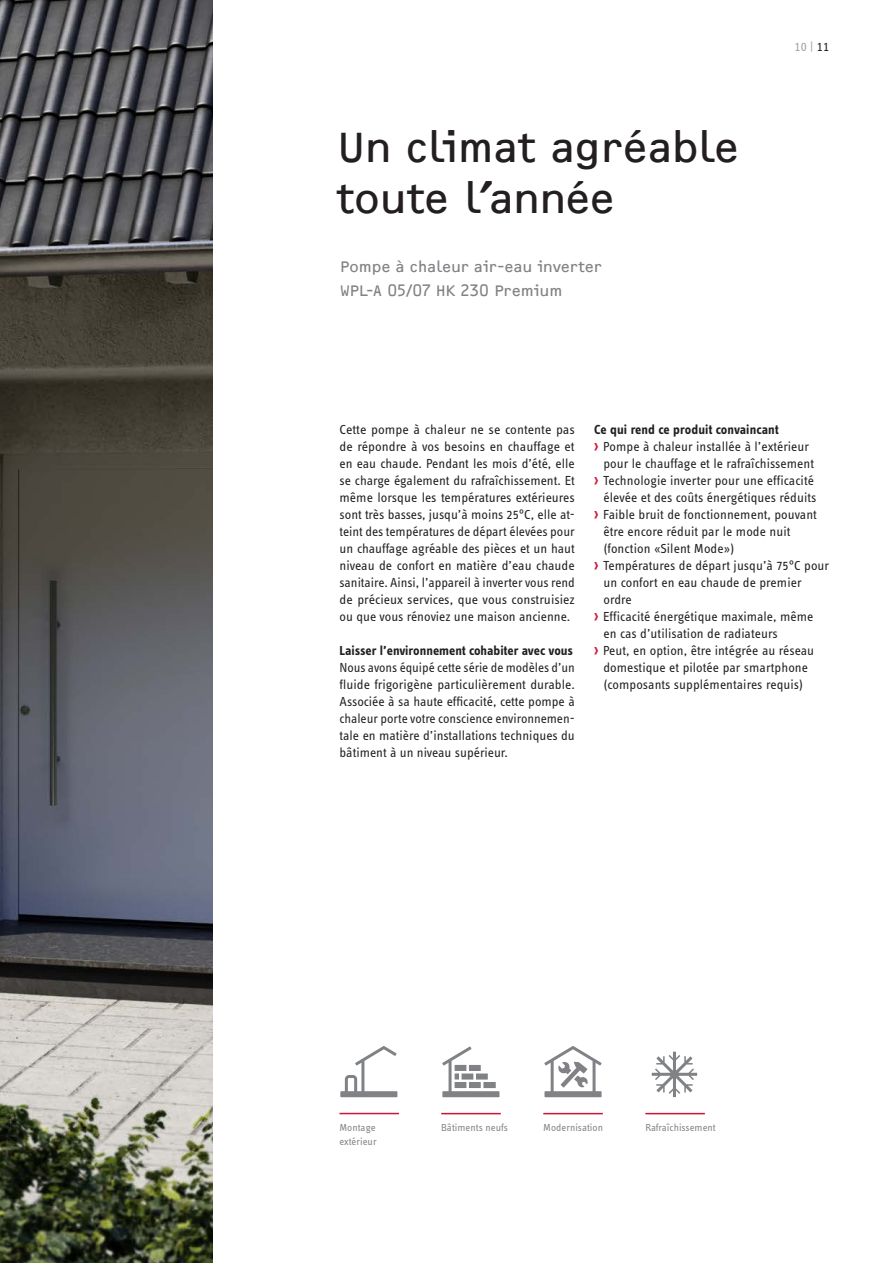
<style>
.page{position:relative;width:893px;height:1263px;background:#fff}
.page>*{position:absolute;margin:0;border:0;box-sizing:border-box;transform-origin:0 0}
._01_PGB_Headline_Black{font:43.5px/51px "F2 FOCR Bczyk Com";letter-spacing:-.005em;color:#231f20}
._03_PGB_Starting_Line_Grey{font:15.75px/24px "F2 FOCR Bczyk Com";letter-spacing:-.005em;color:#808285}
._02_PGB_Copy{font:13.5px/17px "STE Info Text";letter-spacing:.005em;color:#231f20}
._02_PGB_Copy-2{font:700 13.5px "STE Info Text";color:#231f20}
._08_PGB_Bullet-Points_Headline{font:700 13.5px "STE Info Text";letter-spacing:.005em;color:#231f20}
.t1{font:13.5px "STE Info Text";color:#a1a3a6}
._11_PGB_Caption{font:10.5px "STE Info Text";letter-spacing:.005em;color:#808285}
.s1{color:#231f20}
.s2{font-family:"F2 FOCR Bczyk Com";font-size:16.5px;color:#d11337}
</style>
<div class="page">
<img style="left:0;top:0;width:213px;height:1263px">
<hr style="left:441px;top:1113px;width:60px;height:1px;background:#d11337">
<hr style="left:543px;top:1113px;width:60px;height:1px;background:#d11337">
<hr style="left:645px;top:1113px;width:60px;height:1px;background:#d11337">
<svg style="left:544px;top:1046px;width:58px;height:51px"></svg>
<svg style="left:652px;top:1052px;width:45px;height:45px"></svg>
<svg style="left:442px;top:1046px;width:57px;height:51px"></svg>
<div style="left:469px;top:1082px;width:12px;height:6px;background:#808285"></div>
<div style="left:484px;top:1082px;width:11px;height:6px;background:#808285"></div>
<div style="left:469px;top:1065px;width:12px;height:6px;background:#808285"></div>
<svg style="left:340px;top:1046px;width:57px;height:51px"></svg>
<hr style="left:339px;top:1113px;width:60px;height:1px;background:#d11337">
<p class="_01_PGB_Headline_Black" style="left:337px;top:122px;width:404px">Un climat agréable toute l’année</p>
<p class="_03_PGB_Starting_Line_Grey" style="left:340px;top:255px;width:263px">Pompe à chaleur air-eau inverter<br>WPL-A 05/07 HK 230 Premium</p>
<p class="t1" style="left:795px;top:39px;width:36px">10 | <span class="s1">11</span></p>
<p class="_02_PGB_Copy" style="left:340px;top:421px;width:237px;text-align:justify">Cette pompe à chaleur ne se contente pas de répondre à vos besoins en chauffage et en eau chaude. Pendant les mois d’été, elle se charge également du rafraîchissement. Et même lorsque les températures extérieures sont très basses, jusqu’à moins 25°C, elle at&shy;teint des températures de départ élevées pour un chauffage agréable des pièces et un haut niveau de confort en matière d’eau chaude sanitaire. Ainsi, l’appareil à inverter vous rend de précieux services, que vous construisiez ou que vous rénoviez une maison ancienne.</p>
<p class="_02_PGB_Copy-2" style="left:340px;top:643px;width:235px">Laisser l’environnement cohabiter avec vous</p>
<p class="_02_PGB_Copy" style="left:340px;top:659px;width:237px;text-align:justify">Nous avons équipé cette série de modèles d’un fluide frigorigène particulièrement durable.<br>Associée à sa haute efficacité, cette pompe à chaleur porte votre conscience environnemen&shy;tale en matière d’installations techniques du bâtiment à un niveau supérieur.</p>
<p class="_08_PGB_Bullet-Points_Headline" style="left:594px;top:421px;width:186px">Ce qui rend ce produit convaincant</p>
<p class="_02_PGB_Copy" style="left:603px;top:438px;width:212px;text-indent:-9px"><span class="s2">›</span> Pompe à chaleur installée à l’extérieur pour le chauffage et le rafraîchissement</p>
<p class="_02_PGB_Copy" style="left:594px;top:472px;width:224px;text-align:right"><span class="s2">›</span> Technologie inverter pour une efficacité élevée et des coûts énergétiques réduits</p>
<p class="_02_PGB_Copy" style="left:603px;top:506px;width:215px;text-indent:-9px"><span class="s2">›</span> Faible bruit de fonctionnement, pouvant être encore réduit par le mode nuit (fonction «Silent Mode»)</p>
<p class="_02_PGB_Copy" style="left:603px;top:557px;width:227px;text-indent:-9px"><span class="s2">›</span> Températures de départ jusqu’à 75°C pour un confort en eau chaude de premier ordre</p>
<p class="_02_PGB_Copy" style="left:603px;top:608px;width:211px;text-indent:-9px"><span class="s2">›</span> Efficacité énergétique maximale, même en cas d’utilisation de radiateurs</p>
<p class="_02_PGB_Copy" style="left:594px;top:642px;width:222px;text-align:center"><span class="s2">›</span> Peut, en option, être intégrée au réseau domestique et pilotée par smartphone (composants supplémentaires requis)</p>
<p class="_11_PGB_Caption" style="left:339px;top:1122px;width:38px">Montage</p>
<p class="_11_PGB_Caption" style="left:441px;top:1122px;width:68px">Bâtiments neufs</p>
<p class="_11_PGB_Caption" style="left:543px;top:1122px;width:61px">Modernisation</p>
<p class="_11_PGB_Caption" style="left:645px;top:1122px;width:72px">Rafraîchissement</p>
<p class="_11_PGB_Caption" style="left:339px;top:1135px;width:39px">extérieur</p>
</div>
